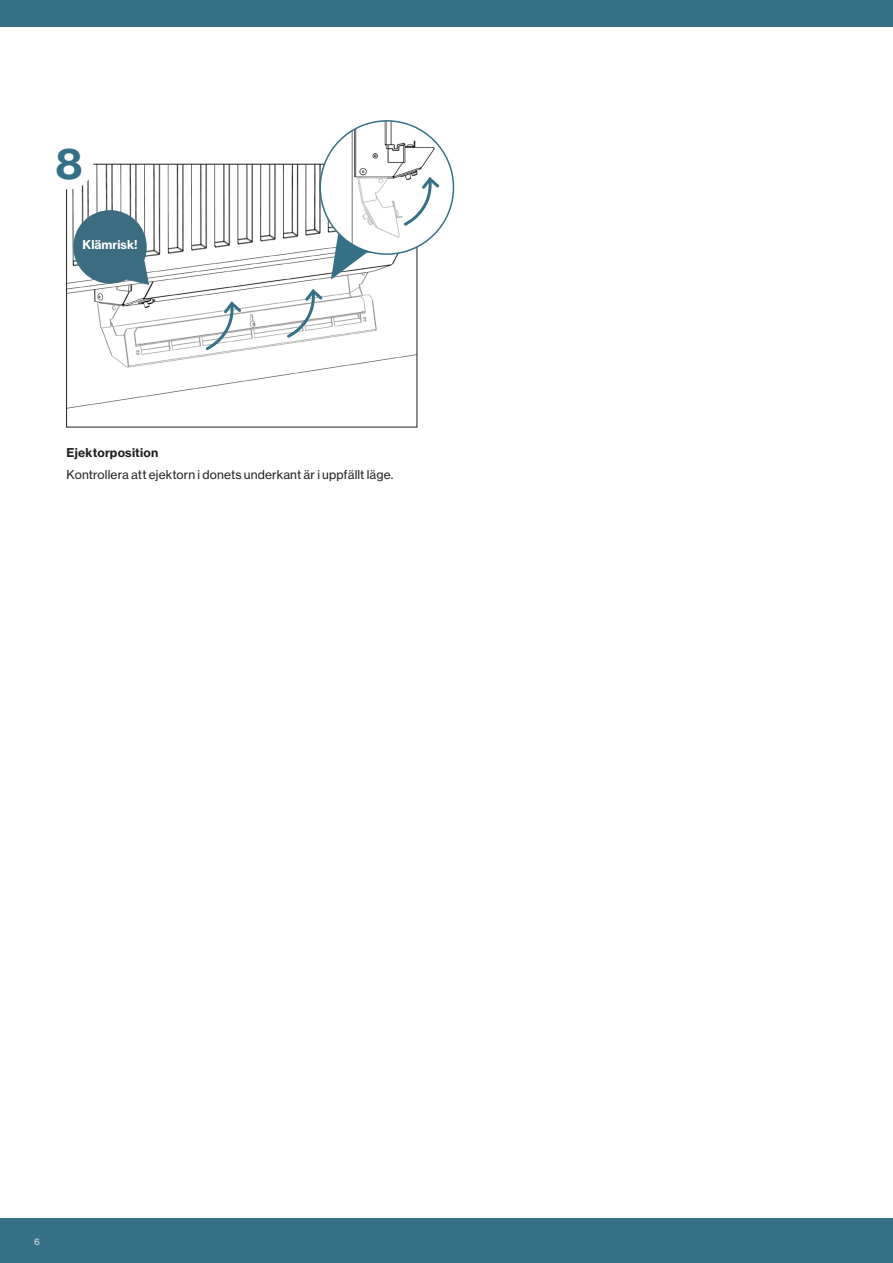
<style>
.page{position:relative;width:893px;height:1263px;background:#fff}
.page>*{position:absolute;margin:0;border:0;box-sizing:border-box;transform-origin:0 0}
.t1{font:42px "N Haas Grotesk TX Pro 75 Bd";color:#367086}
.Brödtext{font:12px "N Haas Grotesk TX Pro 55 Rg";letter-spacing:.01em;color:#231f20}
.Brödtext-2{font:12px "N Haas Grotesk TX Pro 75 Bd";letter-spacing:.015em;color:#231f20}
.t2{font:12px "N Haas Grotesk TX Pro 75 Bd";color:#fff}
.t3{font:9px "N Haas Grotesk TX Pro 65 Md";color:#ced1d7}
</style>
<div class="page">
<div style="left:0;top:1218px;width:893px;height:45px;background:#367086"></div>
<div style="left:0;top:0;width:893px;height:27px;background:#367086"></div>
<img style="left:68px;top:166px;width:347px;height:243px">
<div style="left:66px;top:164px;width:351px;height:263px;border:1px solid #231f20"></div>
<svg style="left:331px;top:253px;width:52px;height:27px"></svg>
<img style="left:320px;top:121px;width:133px;height:132px">
<svg style="left:73px;top:210px;width:76px;height:75px"></svg>
<div style="left:45px;top:141px;width:48px;height:48px;background:#fff;border-radius:50%"></div>
<svg style="left:402px;top:175px;width:40px;height:52px"></svg>
<svg style="left:204px;top:299px;width:40px;height:53px"></svg>
<svg style="left:285px;top:287px;width:40px;height:52px"></svg>
<p class="t1" style="left:55px;top:137px;width:29px">8</p>
<p class="t2" style="left:83px;top:237px;width:56px">Klämrisk!</p>
<p class="Brödtext-2" style="left:67px;top:444px;width:93px">Ejektorposition</p>
<p class="Brödtext" style="left:67px;top:467px;width:328px">Kontrollera att ejektorn i donets underkant är i uppfällt läge.</p>
<p class="t3" style="left:34px;top:1236px;width:7px">6</p>
</div>
